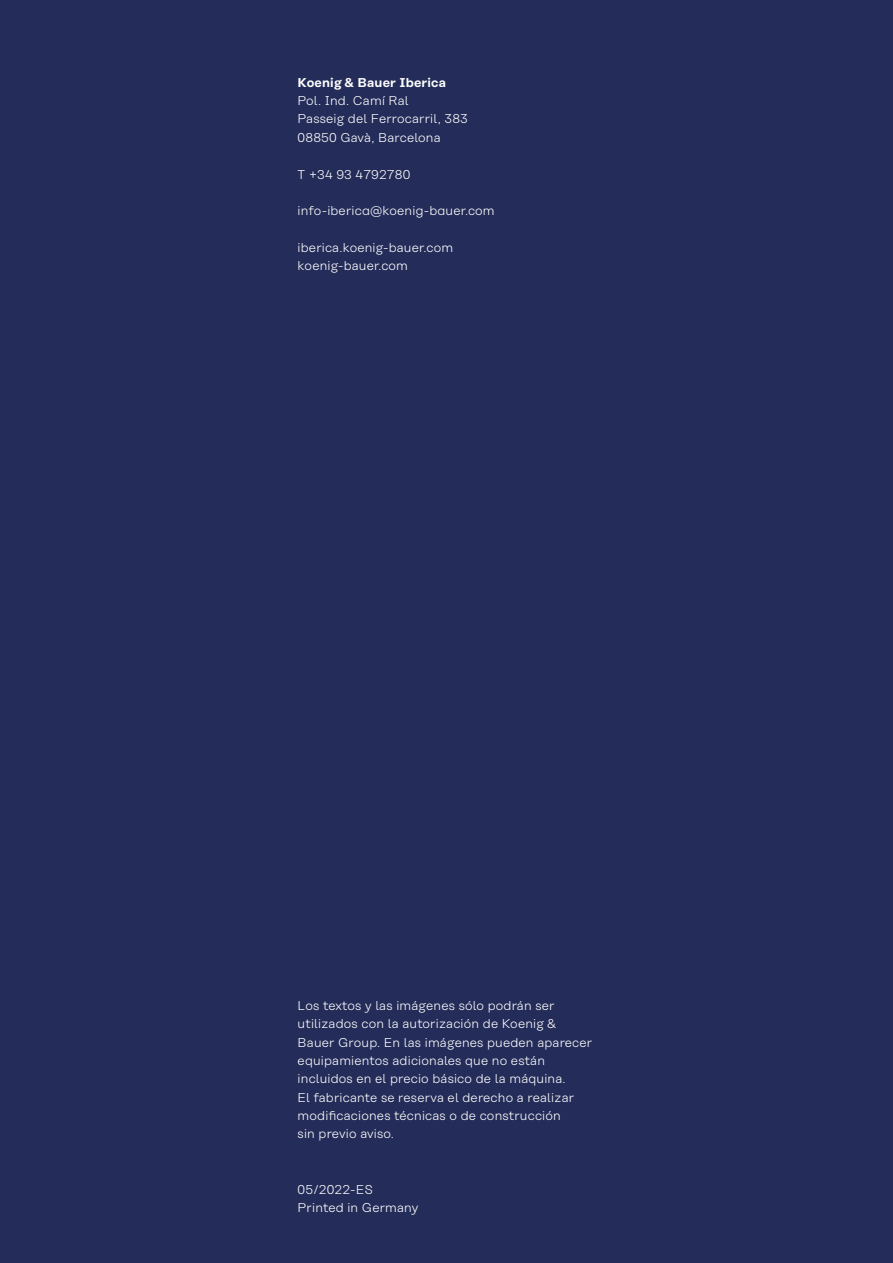
<style>
.page{position:relative;width:893px;height:1263px;background:#242c59}
.page>*{position:absolute;margin:0;border:0;box-sizing:border-box;transform-origin:0 0}
.t1{font:300 12.75px/18.3px "Koenig&Bauer T";letter-spacing:.015em;color:#fff}
.t2{font:300 12.75px "Koenig&Bauer H";letter-spacing:.015em;color:#fff}
.t3{font:600 12.75px "Koenig&Bauer T";letter-spacing:.015em;color:#fff}
</style>
<div class="page">
<p class="t3" style="left:298px;top:75px;width:150px">Koenig &amp; Bauer Iberica</p>
<p class="t1" style="left:298px;top:92px;width:172px">Pol. Ind. Camí Ral<br>Passeig del Ferrocarril, 383<br>08850 Gavà, Barcelona</p>
<p class="t2" style="left:298px;top:167px;width:114px">T +34 93 4792780</p>
<p class="t2" style="left:298px;top:204px;width:199px">info-iberica@koenig-bauer.com</p>
<p class="t1" style="left:298px;top:239px;width:157px">iberica.koenig-bauer.com koenig-bauer.com</p>
<p class="t1" style="left:298px;top:996px;width:296px">Los textos y las imágenes sólo podrán ser utilizados con la autorización de Koenig &amp; Bauer Group. En las imágenes pueden aparecer equipamientos adicionales que no están incluidos en el precio básico de la máquina.<br>El fabricante se reserva el derecho a realizar modificaciones técnicas o de construcción<br>sin previo aviso.</p>
<p class="t1" style="left:298px;top:1180px;width:122px">05/2022-ES<br>Printed in Germany</p>
</div>
